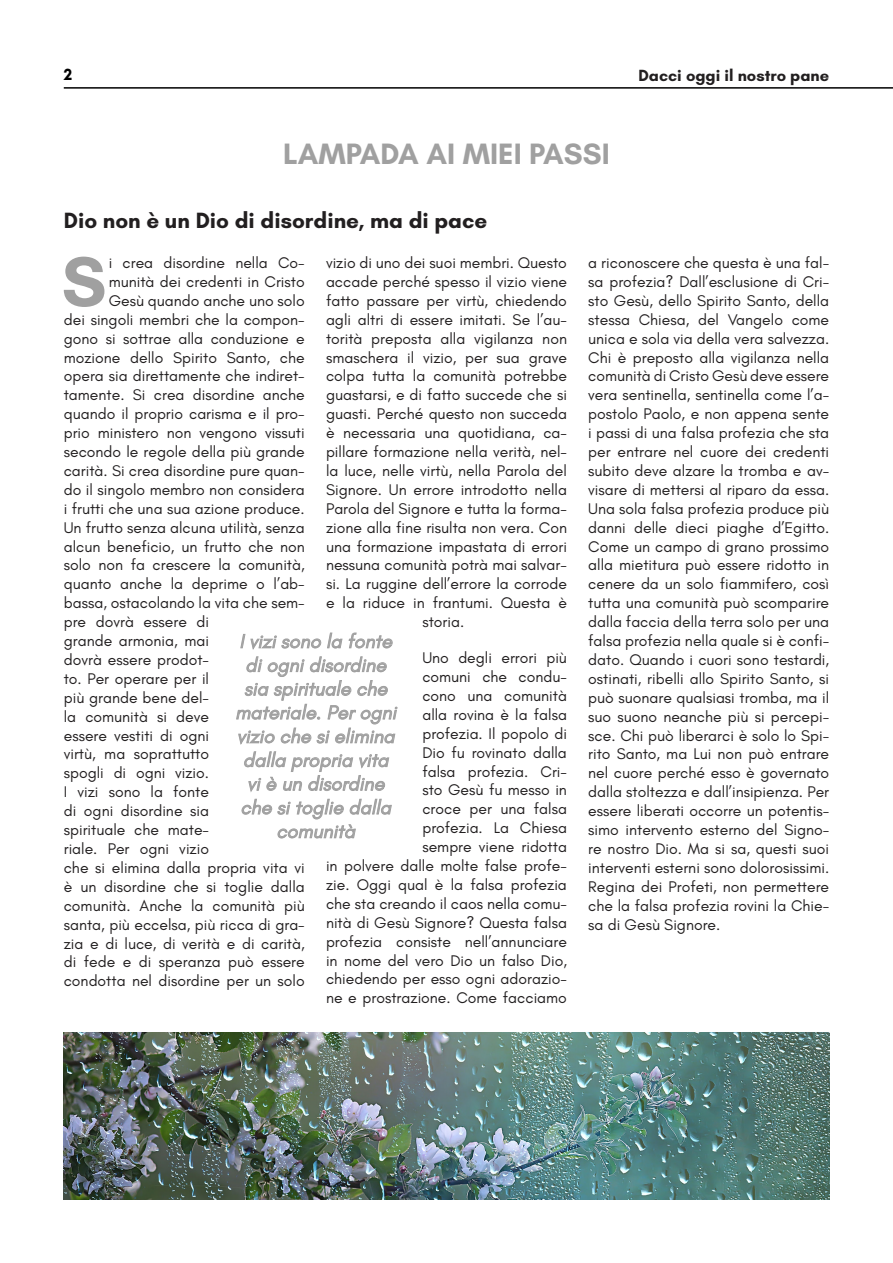
<style>
.page{position:relative;width:893px;height:1263px;background:#fff}
.page>*{position:absolute;margin:0;border:0;box-sizing:border-box;transform-origin:0 0}
.t1{font:700 71.4px "Glacial Indifference";color:#a0a0a0}
.t2{font:700 30px "Glacial Indifference";color:#a0a0a0}
.t3{font:700 22.5px "Glacial Indifference";color:#221f20}
.t4{font:italic 19.8px/23.7px "Glacial Indifference";color:#a0a0a0;text-align:center}
.t5{font:700 16.5px "Glacial Indifference";color:#221f20}
.t6{font:700 16.5px "Glacial Indifference";color:#000}
.t7{font:15.75px/18.9px "Glacial Indifference";color:#221f20;text-align:center}
</style>
<div class="page">
<hr style="left:64px;top:87px;width:829px;height:2px;background:#000">
<img style="left:64px;top:1033px;width:765px;height:166px">
<svg style="left:240px;top:632px;width:153px;height:18px"></svg>
<svg style="left:236px;top:656px;width:162px;height:89px"></svg>
<svg style="left:242px;top:751px;width:150px;height:88px"></svg>
<p class="t6" style="left:64px;top:65px;width:10px">2</p>
<h2 class="t2" style="left:283px;top:135px;width:328px">LAMPADA AI MIEI PASSI</h2>
<p class="t5" style="left:638px;top:65px;width:192px">Dacci oggi il nostro pane</p>
<h3 class="t3" style="left:64px;top:206px;width:425px">Dio non è un Dio di disordine, ma di pace</h3>
<h1 class="t1" style="left:62px;top:237px;width:46px">S</h1>
<p class="t7" style="left:109px;top:253px;width:197px">i crea disordine nella Co-</p>
<p class="t7" style="left:326px;top:253px;width:242px">vizio di uno dei suoi membri. Questo accade perché spesso il vizio viene fatto passare per virtù, chiedendo agli altri di essere imitati. Se l’au&shy;torità preposta alla vigilanza non smaschera il vizio, per sua grave colpa tutta la comunità potrebbe guastarsi, e di fatto succede che si guasti. Perché questo non succeda è necessaria una quotidiana, ca&shy;pillare formazione nella verità, nel&shy;la luce, nelle virtù, nella Parola del Signore. Un errore introdotto nella Parola del Signore e tutta la forma&shy;zione alla fine risulta non vera. Con una formazione impastata di errori nessuna comunità potrà mai salvar&shy;si. La ruggine dell’errore la corrode e la riduce in frantumi. Questa è storia.</p>
<p class="t7" style="left:326px;top:649px;width:242px;text-align:right">Uno degli errori più<br>comuni che condu-<br>cono una comunità<br>alla rovina è la falsa<br>profezia. Il popolo di<br>Dio fu rovinato dalla<br>falsa profezia. Cri-<br>sto Gesù fu messo in<br>croce per una falsa<br>profezia. La Chiesa<br>sempre viene ridotta<br>in polvere dalle molte false profe&shy;zie. Oggi qual è la falsa profezia che sta creando il caos nella comu&shy;nità di Gesù Signore? Questa falsa profezia consiste nell’annunciare in nome del vero Dio un falso Dio, chiedendo per esso ogni adorazio&shy;ne e prostrazione. Come facciamo</p>
<p class="t7" style="left:109px;top:272px;width:197px">munità dei credenti in Cristo</p>
<p class="t7" style="left:109px;top:291px;width:198px">Gesù quando anche uno solo</p>
<p class="t7" style="left:64px;top:310px;width:242px">dei singoli membri che la compon-</p>
<p class="t7" style="left:64px;top:329px;width:242px">gono si sottrae alla conduzione e</p>
<p class="t7" style="left:64px;top:348px;width:242px">mozione dello Spirito Santo, che</p>
<p class="t7" style="left:64px;top:367px;width:242px">opera sia direttamente che indiret-</p>
<p class="t7" style="left:64px;top:386px;width:242px">tamente. Si crea disordine anche</p>
<p class="t7" style="left:64px;top:405px;width:242px">quando il proprio carisma e il pro-</p>
<p class="t7" style="left:64px;top:424px;width:242px">prio ministero non vengono vissuti</p>
<p class="t7" style="left:64px;top:442px;width:242px">secondo le regole della più grande</p>
<p class="t7" style="left:64px;top:461px;width:242px">carità. Si crea disordine pure quan-</p>
<p class="t7" style="left:64px;top:480px;width:242px">do il singolo membro non considera</p>
<p class="t7" style="left:64px;top:499px;width:242px">i frutti che una sua azione produce.</p>
<p class="t7" style="left:64px;top:518px;width:242px">Un frutto senza alcuna utilità, senza</p>
<p class="t7" style="left:64px;top:537px;width:242px">alcun beneficio, un frutto che non</p>
<p class="t7" style="left:64px;top:556px;width:242px">solo non fa crescere la comunità,</p>
<p class="t7" style="left:64px;top:575px;width:242px">quanto anche la deprime o l’ab-</p>
<p class="t7" style="left:64px;top:594px;width:242px">bassa, ostacolando la vita che sem-</p>
<p class="t7" style="left:64px;top:613px;width:147px">pre dovrà essere di</p>
<p class="t7" style="left:64px;top:631px;width:147px">grande armonia, mai</p>
<p class="t7" style="left:64px;top:650px;width:147px">dovrà essere prodot-</p>
<p class="t7" style="left:64px;top:669px;width:147px">to. Per operare per il</p>
<p class="t7" style="left:64px;top:688px;width:147px">più grande bene del-</p>
<p class="t7" style="left:64px;top:707px;width:147px">la comunità si deve</p>
<p class="t7" style="left:64px;top:726px;width:147px">essere vestiti di ogni</p>
<p class="t7" style="left:64px;top:745px;width:147px">virtù, ma soprattutto</p>
<p class="t7" style="left:64px;top:764px;width:147px">spogli di ogni vizio.</p>
<p class="t7" style="left:64px;top:783px;width:147px">I vizi sono la fonte</p>
<p class="t7" style="left:64px;top:802px;width:147px">di ogni disordine sia</p>
<p class="t7" style="left:64px;top:820px;width:147px">spirituale che mate-</p>
<p class="t7" style="left:64px;top:839px;width:147px">riale. Per ogni vizio</p>
<p class="t7" style="left:64px;top:858px;width:242px">che si elimina dalla propria vita vi</p>
<p class="t7" style="left:64px;top:877px;width:242px">è un disordine che si toglie dalla</p>
<p class="t7" style="left:64px;top:896px;width:242px">comunità. Anche la comunità più</p>
<p class="t7" style="left:64px;top:915px;width:242px">santa, più eccelsa, più ricca di gra-</p>
<p class="t7" style="left:64px;top:934px;width:242px">zia e di luce, di verità e di carità,</p>
<p class="t7" style="left:64px;top:953px;width:242px">di fede e di speranza può essere</p>
<p class="t7" style="left:64px;top:972px;width:242px">condotta nel disordine per un solo</p>
<p class="t4" style="left:235px;top:630px;width:163px">I vizi sono la fonte di ogni disordine sia spirituale che materiale. Per ogni vizio che si elimina dalla propria vita vi è un disordine che si toglie dalla comunità</p>
<p class="t7" style="left:588px;top:253px;width:242px;text-align:justify">a riconoscere che questa è una fal&shy;sa profezia? Dall’esclusione di Cri&shy;sto Gesù, dello Spirito Santo, della stessa Chiesa, del Vangelo come unica e sola via della vera salvezza.<br>Chi è preposto alla vigilanza nella comunità di Cristo Gesù deve essere vera sentinella, sentinella come l’a&shy;postolo Paolo, e non appena sente i passi di una falsa profezia che sta per entrare nel cuore dei credenti subito deve alzare la tromba e av&shy;visare di mettersi al riparo da essa.<br>Una sola falsa profezia produce più danni delle dieci piaghe d’Egitto.<br>Come un campo di grano prossimo alla mietitura può essere ridotto in cenere da un solo fiammifero, così tutta una comunità può scomparire dalla faccia della terra solo per una falsa profezia nella quale si è confi&shy;dato. Quando i cuori sono testardi, ostinati, ribelli allo Spirito Santo, si può suonare qualsiasi tromba, ma il suo suono neanche più si percepi&shy;sce. Chi può liberarci è solo lo Spi&shy;rito Santo, ma Lui non può entrare nel cuore perché esso è governato dalla stoltezza e dall’insipienza. Per essere liberati occorre un potentis&shy;simo intervento esterno del Signo&shy;re nostro Dio. Ma si sa, questi suoi interventi esterni sono dolorosissimi.<br>Regina dei Profeti, non permettere che la falsa profezia rovini la Chie&shy;sa di Gesù Signore.</p>
</div>
